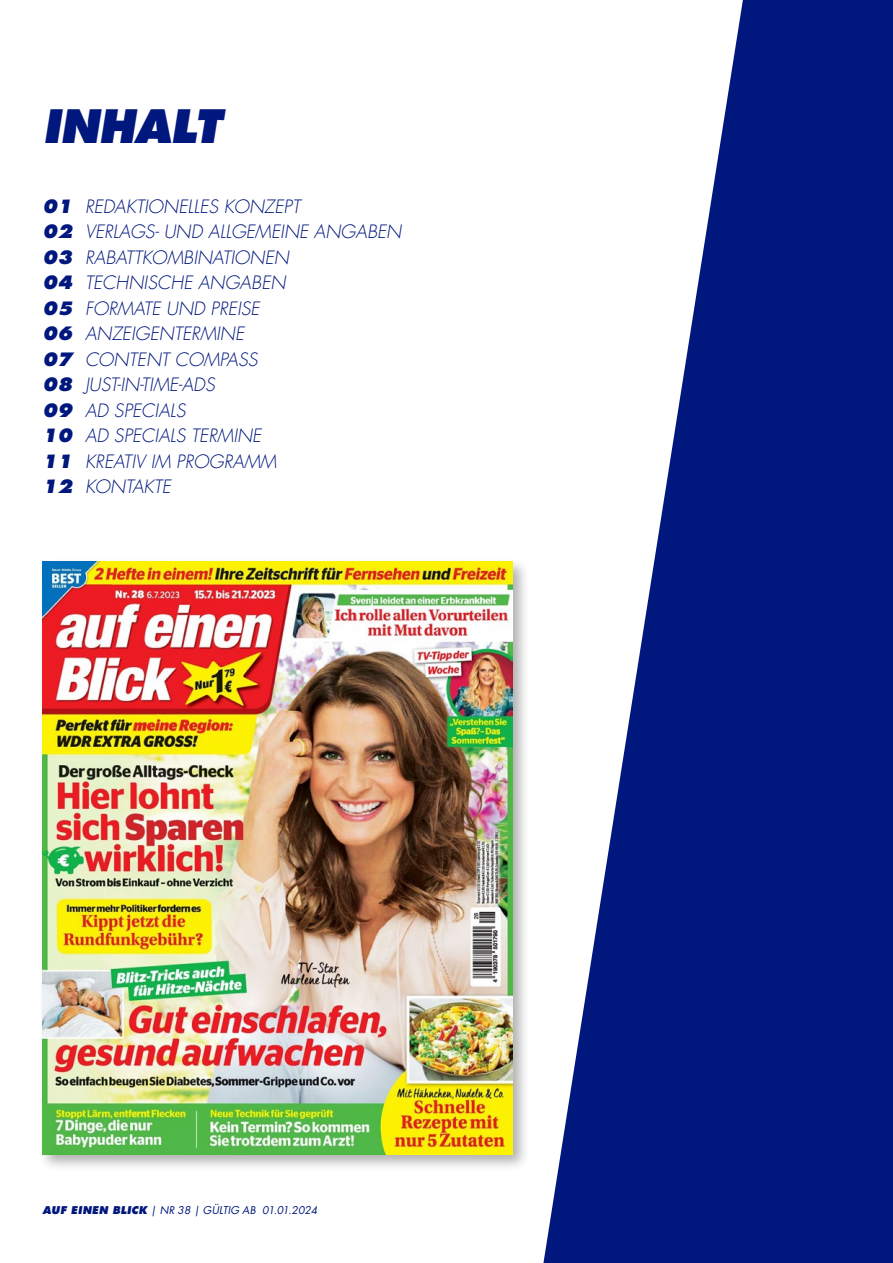
<style>
.page{position:relative;width:893px;height:1263px;background:#fff}
.page>*{position:absolute;margin:0;border:0;box-sizing:border-box;transform-origin:0 0}
.t1{font:italic 800 45px "Futura Com";letter-spacing:-.02em;color:#00177d}
.t2{font:italic 300 18px/25.5px "Futura Com";color:#00177d}
.t3{font:italic 10.5px "Futura Com";color:#00177d}
.s1{font-weight:800}
</style>
<div class="page">
<div style="left:38px;top:557px;width:492px;height:614px;background:#231f20;opacity:.35"></div>
<img style="left:43px;top:561px;width:469px;height:593px">
<svg style="left:543px;top:0;width:350px;height:1263px;fill:#00177d"></svg>
<h1 class="t1" style="left:43px;top:96px;width:180px">INHALT</h1>
<p class="t2" style="left:43px;top:193px;width:360px"><span class="s1">01</span> REDAKTIONELLES KONZEPT<br><span class="s1">02</span> VERLAGS- UND ALLGEMEINE ANGABEN<br><span class="s1">03</span> RABATTKOMBINATIONEN<br><span class="s1">04</span> TECHNISCHE ANGABEN<br><span class="s1">05</span> FORMATE UND PREISE<br><span class="s1">06</span> ANZEIGENTERMINE<br><span class="s1">07</span> CONTENT COMPASS<br><span class="s1">08</span> JUST-IN-TIME-ADS<br><span class="s1">09</span> AD SPECIALS<br><span class="s1">10</span> AD SPECIALS TERMINE<br><span class="s1">11</span> KREATIV IM PROGRAMM<br><span class="s1">12</span> KONTAKTE</p>
<p class="t3" style="left:43px;top:1203px;width:276px"><span class="s1">AUF EINEN BLICK</span> | NR 38 | GÜLTIG AB 01.01.2024</p>
</div>
